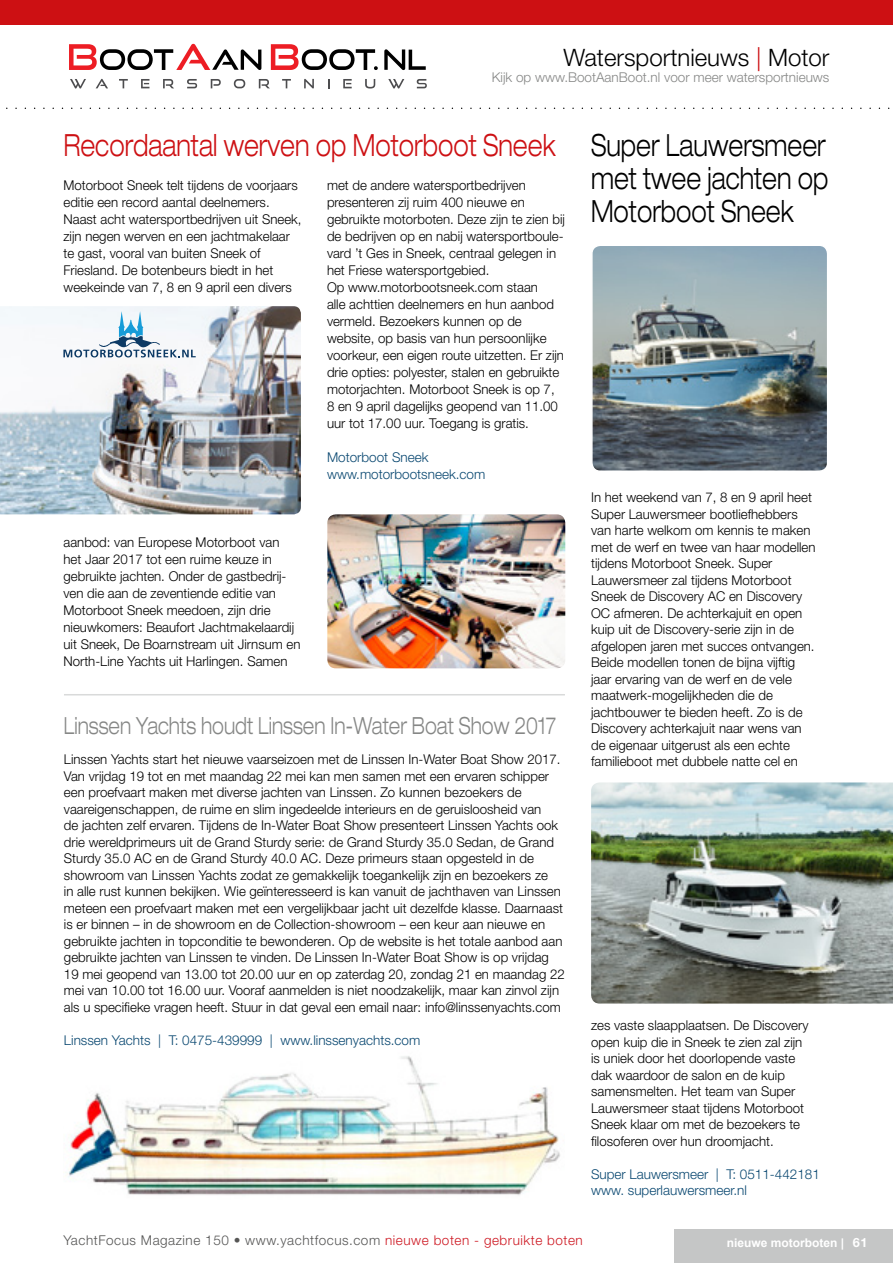
<style>
.page{position:relative;width:893px;height:1263px;background:#fff}
.page>*{position:absolute;margin:0;border:0;box-sizing:border-box;transform-origin:0 0}
.t1{font:300 expanded 30.6px/33px "Helvetica Neue LT Std";color:#000;text-align:justify;scale:.75 1}
.t2{font:300 expanded 30.6px "Helvetica Neue LT Std";color:#cd1013;scale:.75 1}
.t3{font:300 24px "Helvetica Neue LT Std";color:#000}
.t4{font:300 expanded 23.55px "Helvetica Neue LT Std";color:#868786;scale:.75 1}
.t5{font:300 13.5px/16.5px "Helvetica Neue LT Std";color:#000}
.t6{font:300 13.5px/17px "Helvetica Neue LT Std";color:#0a4871}
.t7{font:300 13.5px "Helvetica Neue LT Std";letter-spacing:.04em;color:#565655}
.t8{font:300 13.5px "Helvetica Neue LT Std";color:#868786}
.t9{font:700 12px "Arial";color:#fff}
.s1{color:#cd1013}
.s2{color:#ce1a24}
.s3{font-family:"Helvetica Neue LT Std";font-size:12.75px}
</style>
<div class="page">
<div style="left:674px;top:1230px;width:219px;height:33px;background:#c5c6c6"></div>
<div style="left:0;top:0;width:893px;height:25px;background:#cd1013"></div>
<hr style="left:64px;top:694px;width:501px;height:1px;background:#d9dada">
<svg style="left:69px;top:44px;width:192px;height:26px"></svg>
<svg style="left:271px;top:44px;width:107px;height:26px"></svg>
<svg style="left:384px;top:49px;width:42px;height:21px"></svg>
<svg style="left:70px;top:79px;width:16px;height:10px"></svg>
<svg style="left:96px;top:79px;width:12px;height:9px"></svg>
<svg style="left:119px;top:79px;width:9px;height:9px"></svg>
<svg style="left:141px;top:79px;width:8px;height:9px"></svg>
<svg style="left:163px;top:79px;width:11px;height:9px"></svg>
<svg style="left:187px;top:79px;width:10px;height:9px"></svg>
<svg style="left:211px;top:79px;width:10px;height:9px"></svg>
<svg style="left:234px;top:79px;width:11px;height:9px"></svg>
<svg style="left:259px;top:79px;width:11px;height:9px"></svg>
<svg style="left:282px;top:79px;width:9px;height:9px"></svg>
<svg style="left:304px;top:79px;width:10px;height:9px"></svg>
<svg style="left:343px;top:79px;width:9px;height:9px"></svg>
<svg style="left:365px;top:79px;width:10px;height:10px"></svg>
<svg style="left:388px;top:79px;width:16px;height:10px"></svg>
<svg style="left:417px;top:79px;width:10px;height:9px"></svg>
<img style="left:0;top:306px;width:301px;height:208px">
<img style="left:591px;top:782px;width:302px;height:221px">
<svg style="left:63px;top:311px;width:133px;height:46px"></svg>
<img style="left:594px;top:247px;width:231px;height:222px">
<div style="left:591px;top:244px;width:237px;height:228px;border:2px solid #fff;border-radius:9px"></div>
<img style="left:327px;top:514px;width:238px;height:154px">
<img style="left:68px;top:1056px;width:492px;height:139px">
<h2 class="t3" style="left:564px;top:43px;width:267px">Watersportnieuws <span class="s1">|</span> Motor</h2>
<p class="t8" style="left:492px;top:69px;width:339px">Kijk op www.BootAanBoot.nl voor meer watersportnieuws</p>
<h1 class="t2" style="left:63px;top:127px;width:658px">Recordaantal werven op Motorboot Sneek</h1>
<p class="t5" style="left:64px;top:177px;width:239px;line-height:17px">Motorboot Sneek telt tijdens de voorjaars editie een record aantal deelnemers.<br>Naast acht watersportbedrijven uit Sneek, zijn negen werven en een jachtmakelaar te gast, vooral van buiten Sneek of Friesland. De botenbeurs biedt in het weekeinde van 7, 8 en 9 april een divers</p>
<p class="t5" style="left:64px;top:534px;width:238px;line-height:17px">aanbod: van Europese Motorboot van het Jaar 2017 tot een ruime keuze in gebruikte jachten. Onder de gastbedrij&shy;ven die aan de zeventiende editie van Motorboot Sneek meedoen, zijn drie nieuwkomers: Beaufort Jachtmakelaardij uit Sneek, De Boarnstream uit Jirnsum en North-Line Yachts uit Harlingen. Samen</p>
<p class="t5" style="left:327px;top:177px;width:239px;line-height:17px">met de andere watersportbedrijven presenteren zij ruim 400 nieuwe en gebruikte motorboten. Deze zijn te zien bij de bedrijven op en nabij watersportboule&shy;vard ’t Ges in Sneek, centraal gelegen in het Friese watersportgebied.<br>Op www.motorbootsneek.com staan<br>alle achttien deelnemers en hun aanbod vermeld. Bezoekers kunnen op de website, op basis van hun persoonlijke voorkeur, een eigen route uitzetten. Er zijn drie opties: polyester, stalen en gebruikte motorjachten. Motorboot Sneek is op 7, 8 en 9 april dagelijks geopend van 11.00 uur tot 17.00 uur. Toegang is gratis.</p>
<p class="t6" style="left:327px;top:449px;width:160px">Motorboot Sneek www.motorbootsneek.com</p>
<h3 class="t4" style="left:64px;top:711px;width:658px">Linssen Yachts houdt Linssen In-Water Boat Show 2017</h3>
<p class="t5" style="left:64px;top:751px;width:502px">Linssen Yachts start het nieuwe vaarseizoen met de Linssen In-Water Boat Show 2017.<br>Van vrijdag 19 tot en met maandag 22 mei kan men samen met een ervaren schipper een proefvaart maken met diverse jachten van Linssen. Zo kunnen bezoekers de vaareigenschappen, de ruime en slim ingedeelde interieurs en de geruisloosheid van<br>de jachten zelf ervaren. Tijdens de In-Water Boat Show presenteert Linssen Yachts ook drie wereldprimeurs uit de Grand Sturdy serie: de Grand Sturdy 35.0 Sedan, de Grand Sturdy 35.0 AC en de Grand Sturdy 40.0 AC. Deze primeurs staan opgesteld in de showroom van Linssen Yachts zodat ze gemakkelijk toegankelijk zijn en bezoekers ze<br>in alle rust kunnen bekijken. Wie geïnteresseerd is kan vanuit de jachthaven van Linssen meteen een proefvaart maken met een vergelijkbaar jacht uit dezelfde klasse. Daarnaast is er binnen – in de showroom en de Collection-showroom – een keur aan nieuwe en gebruikte jachten in topconditie te bewonderen. Op de website is het totale aanbod aan gebruikte jachten van Linssen te vinden. De Linssen In-Water Boat Show is op vrijdag 19 mei geopend van 13.00 tot 20.00 uur en op zaterdag 20, zondag 21 en maandag 22 mei van 10.00 tot 16.00 uur. Vooraf aanmelden is niet noodzakelijk, maar kan zinvol zijn als u specifieke vragen heeft. Stuur in dat geval een email naar: info@linssenyachts.com</p>
<p class="t6" style="left:64px;top:1031px;width:358px">Linssen Yachts | T: 0475-439999 | www.linssenyachts.com</p>
<h1 class="t1" style="left:591px;top:128px;width:318px">Super Lauwersmeer met twee jachten op Motorboot Sneek</h1>
<p class="t5" style="left:591px;top:489px;width:226px">In het weekend van 7, 8 en 9 april heet Super Lauwersmeer bootliefhebbers van harte welkom om kennis te maken met de werf en twee van haar modellen tijdens Motorboot Sneek. Super Lauwersmeer zal tijdens Motorboot Sneek de Discovery AC en Discovery OC afmeren. De achterkajuit en open kuip uit de Discovery-serie zijn in de afgelopen jaren met succes ontvangen.<br>Beide modellen tonen de bijna vijftig jaar ervaring van de werf en de vele maatwerk-mogelijkheden die de jachtbouwer te bieden heeft. Zo is de Discovery achterkajuit naar wens van de eigenaar uitgerust als een echte familieboot met dubbele natte cel en</p>
<p class="t5" style="left:591px;top:1017px;width:219px">zes vaste slaapplaatsen. De Discovery open kuip die in Sneek te zien zal zijn is uniek door het doorlopende vaste dak waardoor de salon en de kuip samensmelten. Het team van Super Lauwersmeer staat tijdens Motorboot Sneek klaar om met de bezoekers te filosoferen over hun droomjacht.</p>
<p class="t6" style="left:591px;top:1165px;width:230px;line-height:16.5px">Super Lauwersmeer | T: 0511-442181 www. superlauwersmeer.nl</p>
<p class="t7" style="left:63px;top:1232px;width:521px">YachtFocus Magazine 150 • www.yachtfocus.com <span class="s2">nieuwe boten - gebruikte boten</span></p>
<p class="t9" style="left:727px;top:1235px;width:142px">nieuwe motorboten | <span class="s3">61</span></p>
</div>
